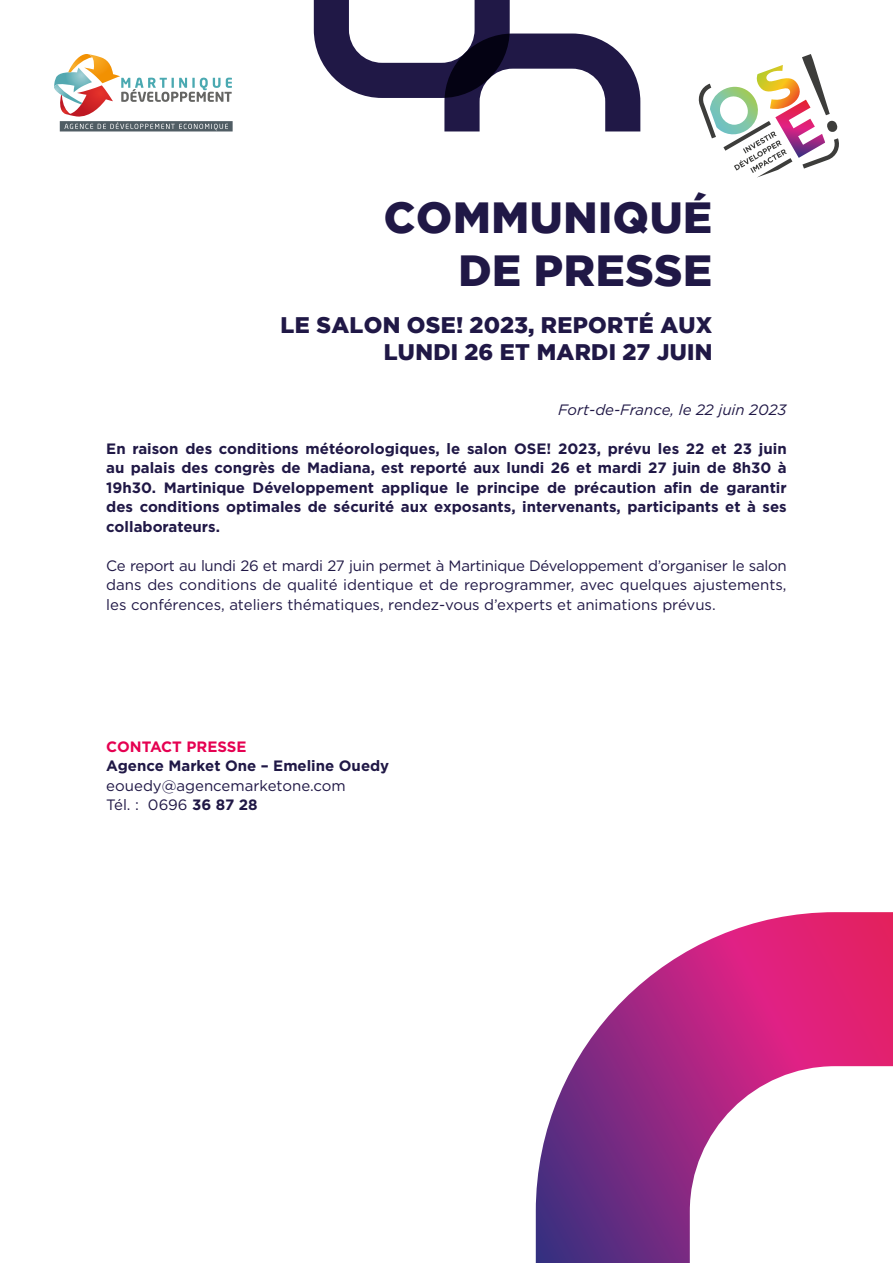
<style>
.page{position:relative;width:893px;height:1263px;background:#fff}
.page>*{position:absolute;margin:0;border:0;box-sizing:border-box;transform-origin:0 0}
.t1{font:900 43.5px "Gotham";letter-spacing:.015em;color:#201846}
.t2{font:900 22.5px "Gotham";letter-spacing:.015em;color:#201846}
.t3{font:700 15px/19.5px "Gotham";color:#201846;text-align:justify}
.t4{font:15px/19.5px "Gotham";color:#201846;text-align:justify}
.t5{font:italic 15px "Gotham";color:#201846}
.t6{font:700 15px "Gotham";color:#e50051}
.s1{font-weight:700}
</style>
<div class="page">
<svg style="left:698px;top:54px;width:141px;height:124px"></svg>
<svg style="left:54px;top:54px;width:179px;height:77px"></svg>
<svg style="left:536px;top:912px;width:357px;height:351px"></svg>
<svg style="left:314px;top:0;width:326px;height:131px"></svg>
<p class="t1" style="left:384px;top:193px;width:330px">COMMUNIQUÉ</p>
<p class="t1" style="left:458px;top:245px;width:255px">DE PRESSE</p>
<p class="t2" style="left:281px;top:312px;width:433px">LE SALON OSE! 2023, REPORTÉ AUX</p>
<p class="t2" style="left:384px;top:339px;width:330px">LUNDI 26 ET MARDI 27 JUIN</p>
<p class="t5" style="left:558px;top:400px;width:230px">Fort-de-France, le 22 juin 2023</p>
<p class="t3" style="left:106px;top:438px;width:682px">En raison des conditions météorologiques, le salon OSE! 2023, prévu les 22 et 23 juin au palais des congrès de Madiana, est reporté aux lundi 26 et mardi 27 juin de 8h30 à 19h30. Martinique Développement applique le principe de précaution afin de garantir des conditions optimales de sécurité aux exposants, intervenants, participants et à ses collaborateurs.</p>
<p class="t4" style="left:106px;top:555px;width:682px">Ce report au lundi 26 et mardi 27 juin permet à Martinique Développement d’organiser le salon dans des conditions de qualité identique et de reprogrammer, avec quelques ajustements, les conférences, ateliers thématiques, rendez-vous d’experts et animations prévus.</p>
<p class="t6" style="left:106px;top:737px;width:142px">CONTACT PRESSE</p>
<p class="t3" style="left:106px;top:756px;width:284px">Agence Market One – Emeline Ouedy</p>
<p class="t4" style="left:106px;top:775px;width:241px">eouedy@agencemarketone.com</p>
<p class="t4" style="left:106px;top:795px;width:153px">Tél. : 0696 <span class="s1">36 87 28</span></p>
</div>
